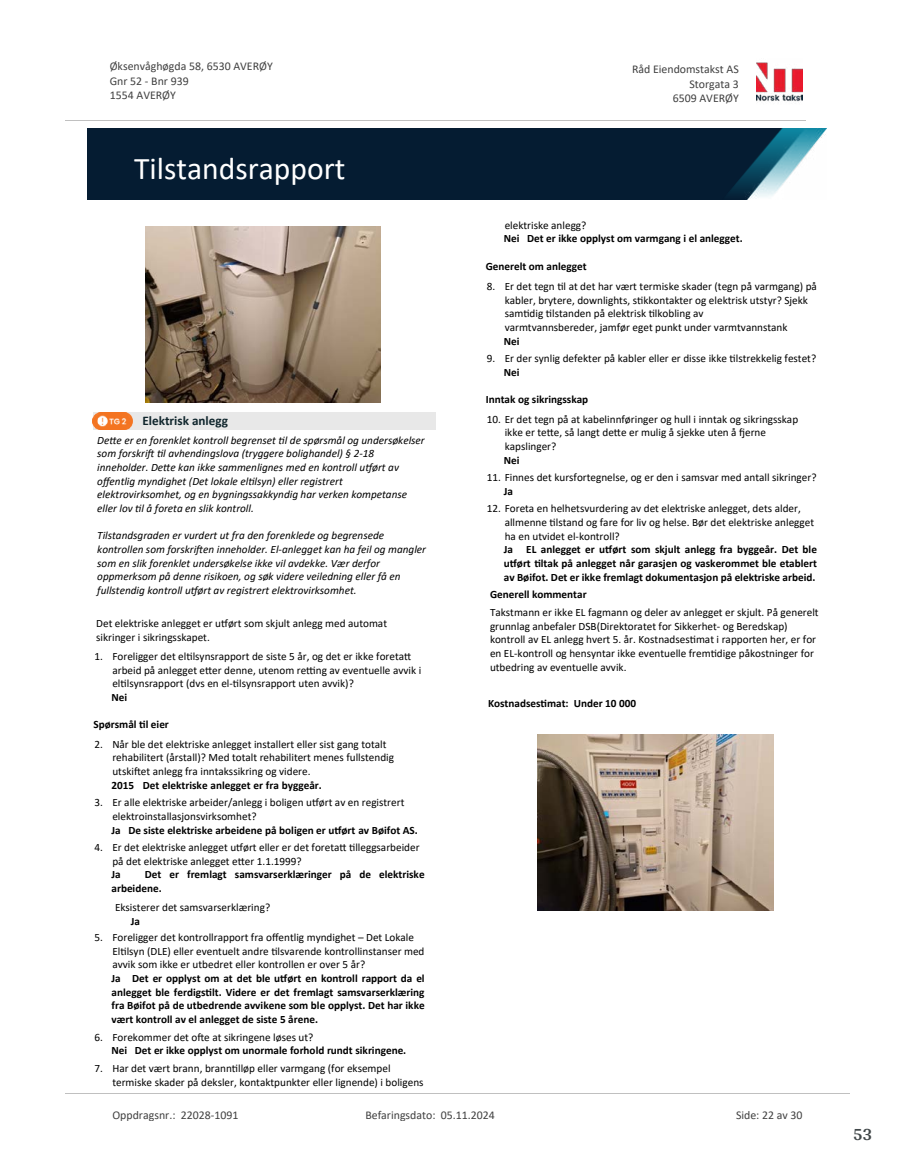
<style>
.page{position:relative;width:915px;height:1172px;background:#fff}
.page>*{position:absolute;margin:0;border:0;box-sizing:border-box;transform-origin:0 0}
.t1{font:31.65px "Calibri";color:#fff}
.t2{font:700 18px "Arya";color:#414749}
.t3{font:700 13.2px "Calibri";color:#0f252c}
.t4{font:11.85px/14.5px "Calibri";color:#404040}
.t5{font:11.25px/13.6px "Calibri";color:#000}
.t6{font:700 11.25px/13.6px "Calibri";color:#000;text-align:justify}
.t7{font:italic 11.25px/13.6px "Calibri";color:#000}
</style>
<div class="page">
<img style="left:145px;top:226px;width:235px;height:176px">
<div style="left:93px;top:412px;width:342px;height:17px;background:#e8e8e8"></div>
<img style="left:93px;top:412px;width:39px;height:17px">
<img style="left:537px;top:734px;width:235px;height:176px">
<img style="left:756px;top:62px;width:46px;height:40px">
<hr style="left:65px;top:120px;width:740px;height:1px;background:#c0c0c0">
<img style="left:88px;top:129px;width:738px;height:71px">
<hr style="left:65px;top:1093px;width:784px;height:1px;background:#c0c0c0">
<p class="t4" style="left:110px;top:59px;width:164px">Øksenvåghøgda 58, 6530 AVERØY<br>Gnr 52 - Bnr 939<br>1554 AVERØY</p>
<p class="t4" style="left:631px;top:62px;width:108px">Råd Eiendomstakst AS</p>
<p class="t4" style="left:689px;top:76px;width:51px">Storgata 3</p>
<p class="t4" style="left:672px;top:90px;width:68px">6509 AVERØY</p>
<h1 class="t1" style="left:134px;top:147px;width:213px">Tilstandsrapport</h1>
<p class="t3" style="left:142px;top:411px;width:87px">Elektrisk anlegg</p>
<p class="t7" style="left:97px;top:433px;width:329px">De琀琀e er en forenklet kontroll begrenset 琀椀l de spørsmål og undersøkelser som forskri昀琀 琀椀l avhendingslova (tryggere bolighandel) § 2-18 inneholder. De琀琀e kan ikke sammenlignes med en kontroll u琀昀ørt av<br>o昀昀entlig myndighet (Det lokale el琀椀lsyn) eller registrert elektrovirksomhet, og en bygningssakkyndig har verken kompetanse eller lov 琀椀l å foreta en slik kontroll.</p>
<p class="t7" style="left:97px;top:528px;width:330px">Tilstandsgraden er vurdert ut fra den forenklede og begrensede kontrollen som forskri昀琀en inneholder. El-anlegget kan ha feil og mangler som en slik forenklet undersøkelse ikke vil avdekke. Vær derfor oppmerksom på denne risikoen, og søk videre veiledning eller få en fullstendig kontroll u琀昀ørt av registrert elektrovirksomhet.</p>
<p class="t5" style="left:96px;top:617px;width:292px">Det elektriske anlegget er u琀昀ørt som skjult anlegg med automat sikringer i sikringsskapet.</p>
<p class="t5" style="left:112px;top:649px;width:310px;text-indent:-18px">1. Foreligger det el琀椀lsynsrapport de siste 5 år, og det er ikke foreta琀琀arbeid på anlegget e琀琀er denne, utenom re琀紀ng av eventuelle avvik i el琀椀lsynsrapport (dvs en el-琀椀lsynsrapport uten avvik)?</p>
<p class="t6" style="left:111px;top:690px;width:17px">Nei</p>
<p class="t5" style="left:112px;top:737px;width:283px;text-indent:-18px">2. Når ble det elektriske anlegget installert eller sist gang totalt rehabilitert (årstall)? Med totalt rehabilitert menes fullstendig utski昀琀et anlegg fra inntakssikring og videre.</p>
<p class="t6" style="left:111px;top:778px;width:212px">2015 Det elektriske anlegget er fra byggeår.</p>
<p class="t6" style="left:93px;top:717px;width:77px">Spørsmål 琀椀l eier</p>
<p class="t5" style="left:112px;top:795px;width:293px;text-indent:-18px">3. Er alle elektriske arbeider/anlegg i boligen u琀昀ørt av en registrert elektroinstallasjonsvirksomhet?</p>
<p class="t6" style="left:111px;top:823px;width:308px">Ja De siste elektriske arbeidene på boligen er u琀昀ørt av Bøifot AS.</p>
<p class="t5" style="left:112px;top:840px;width:308px;text-indent:-18px">4. Er det elektriske anlegget u琀昀ørt eller er det foreta琀琀 琀椀lleggsarbeider på det elektriske anlegget e琀琀er 1.1.1999?</p>
<p class="t6" style="left:111px;top:868px;width:11px">Ja</p>
<p class="t6" style="left:111px;top:868px;width:314px;text-indent:33px">Det er fremlagt samsvarserklæringer på de elektriske arbeidene.</p>
<p class="t5" style="left:115px;top:900px;width:157px">Eksisterer det samsvarserklæring?</p>
<p class="t6" style="left:131px;top:914px;width:11px">Ja</p>
<p class="t5" style="left:112px;top:930px;width:313px;text-indent:-18px">5. Foreligger det kontrollrapport fra o昀昀entlig myndighet – Det Lokale<br>El琀椀lsyn (DLE) eller eventuelt andre 琀椀lsvarende kontrollinstanser med avvik som ikke er utbedret eller kontrollen er over 5 år?</p>
<p class="t6" style="left:111px;top:971px;width:314px">Ja Det er opplyst om at det ble u琀昀ørt en kontroll rapport da el anlegget ble ferdigs琀椀lt. Videre er det fremlagt samsvarserklæring fra Bøifot på de utbedrende avvikene som ble opplyst. Det har ikke vært kontroll av el anlegget de siste 5 årene.</p>
<p class="t5" style="left:94px;top:1030px;width:220px">6. Forekommer det o昀琀e at sikringene løses ut?</p>
<p class="t6" style="left:111px;top:1044px;width:296px">Nei Det er ikke opplyst om unormale forhold rundt sikringene.</p>
<p class="t5" style="left:112px;top:1061px;width:312px;text-indent:-18px">7. Har det vært brann, brann琀椀lløp eller varmgang (for eksempel termiske skader på deksler, kontaktpunkter eller lignende) i boligens</p>
<p class="t5" style="left:504px;top:218px;width:83px">elektriske anlegg?</p>
<p class="t6" style="left:503px;top:231px;width:240px">Nei Det er ikke opplyst om varmgang i el anlegget.</p>
<p class="t5" style="left:504px;top:279px;width:313px;text-indent:-18px">8. Er det tegn 琀椀l at det har vært termiske skader (tegn på varmgang) på kabler, brytere, downlights, s琀椀kkontakter og elektrisk utstyr? Sjekk sam琀椀dig 琀椀lstanden på elektrisk 琀椀lkobling av<br>varmtvannsbereder, jamfør eget punkt under varmtvannstank</p>
<p class="t6" style="left:503px;top:334px;width:17px">Nei</p>
<p class="t6" style="left:485px;top:259px;width:102px">Generelt om anlegget</p>
<p class="t5" style="left:486px;top:351px;width:331px">9. Er der synlig defekter på kabler eller er disse ikke 琀椀lstrekkelig festet?</p>
<p class="t6" style="left:503px;top:365px;width:17px">Nei</p>
<p class="t5" style="left:504px;top:412px;width:295px;text-indent:-18px">10. Er det tegn på at kabelinnføringer og hull i inntak og sikringsskap ikke er te琀琀e, så langt de琀琀e er mulig å sjekke uten å 昀樀erne kapslinger?</p>
<p class="t6" style="left:503px;top:453px;width:17px">Nei</p>
<p class="t6" style="left:485px;top:392px;width:104px">Inntak og sikringsskap</p>
<p class="t5" style="left:486px;top:470px;width:331px">11. Finnes det kursfortegnelse, og er den i samsvar med antall sikringer?</p>
<p class="t6" style="left:503px;top:484px;width:11px">Ja</p>
<p class="t5" style="left:504px;top:502px;width:311px;text-indent:-18px">12. Foreta en helhetsvurdering av det elektriske anlegget, dets alder, allmenne 琀椀lstand og fare for liv og helse. Bør det elektriske anlegget ha en utvidet el-kontroll?</p>
<p class="t6" style="left:503px;top:543px;width:314px">Ja EL anlegget er u琀昀ørt som skjult anlegg fra byggeår. Det ble u琀昀ørt 琀椀ltak på anlegget når garasjen og vaskerommet ble etablert av Bøifot. Det er ikke fremlagt dokumentasjon på elektriske arbeid.</p>
<p class="t6" style="left:490px;top:588px;width:98px">Generell kommentar</p>
<p class="t5" style="left:490px;top:605px;width:330px">Takstmann er ikke EL fagmann og deler av anlegget er skjult. På generelt grunnlag anbefaler DSB(Direktoratet for Sikkerhet- og Beredskap) kontroll av EL anlegg hvert 5. år. Kostnadses琀椀mat i rapporten her, er for en EL-kontroll og hensyntar ikke eventuelle frem琀椀dige påkostninger for utbedring av eventuelle avvik.</p>
<p class="t6" style="left:488px;top:696px;width:149px">Kostnadses琀椀mat: Under 10 000</p>
<p class="t4" style="left:112px;top:1107px;width:127px">Oppdragsnr.: 22028-1091</p>
<p class="t4" style="left:365px;top:1107px;width:131px">Befaringsdato: 05.11.2024</p>
<p class="t4" style="left:735px;top:1107px;width:68px">Side: 22 av 30</p>
<h2 class="t2" style="left:852px;top:1123px;width:21px">53</h2>
</div>
